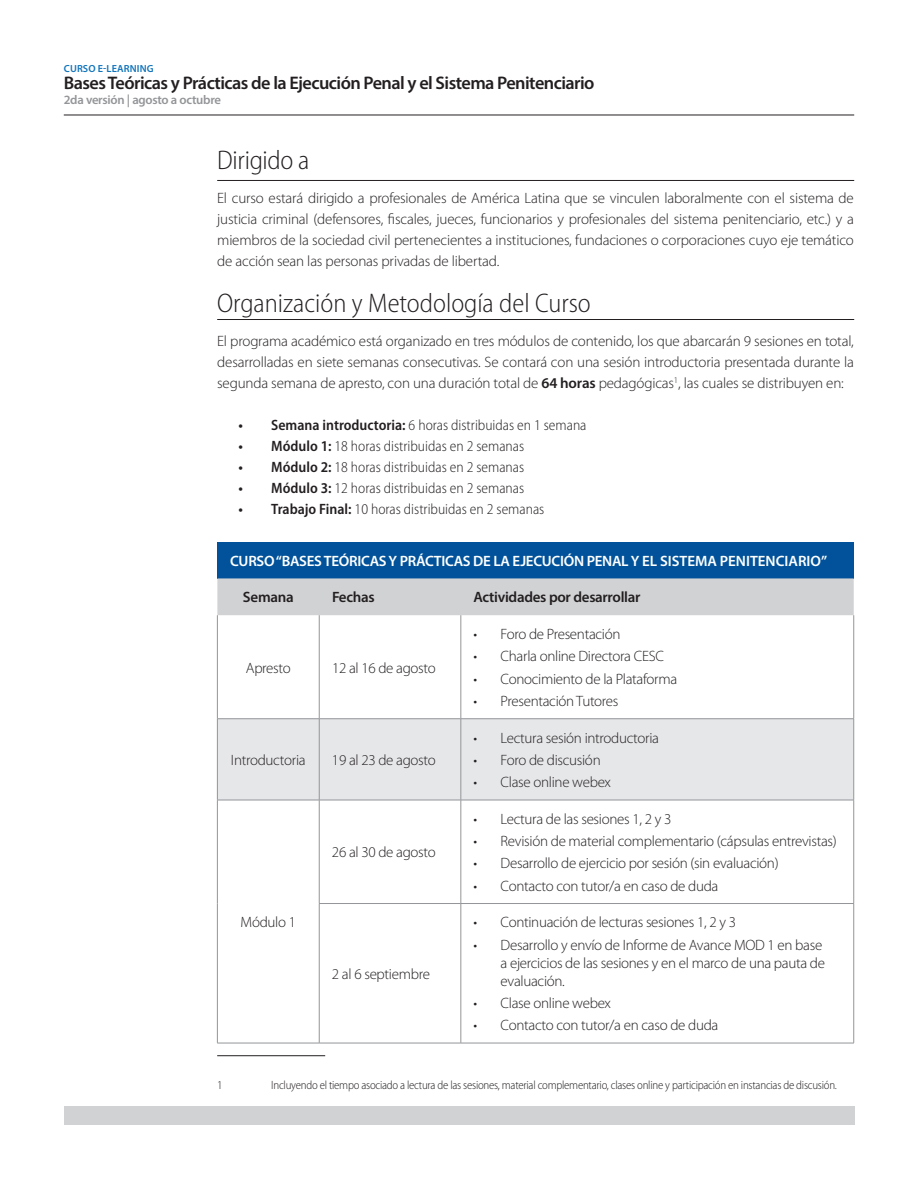
<style>
.page{position:relative;width:918px;height:1188px;background:#fff}
.page>*{position:absolute;margin:0;border:0;box-sizing:border-box;transform-origin:0 0}
.t1{font:300 semi-condensed 27px "Myriad Pro";color:#231f20}
.t2{font:600 18.3px "Myriad Pro";letter-spacing:-.03em;color:#231f20}
.t3{font:300 15px/21px "Myriad Pro";letter-spacing:-.02em;color:#231f20;text-align:justify}
.t4{font:300 semi-condensed 15px "Myriad Pro";color:#231f20}
.t5{font:600 15px "Myriad Pro";letter-spacing:-.02em;color:#fff}
.t6{font:600 15px "Myriad Pro";letter-spacing:-.02em;color:#231f20}
.t7{font:600 12.75px "Myriad Pro";letter-spacing:-.02em;color:#939598}
.t8{font:300 semi-condensed 12px "Myriad Pro";letter-spacing:-.02em;color:#231f20}
.t9{font:600 10.35px "Myriad Pro";letter-spacing:.01em;color:#1074bc}
.s1{font-weight:600}
</style>
<div class="page">
<div style="left:217px;top:542px;width:637px;height:36px;background:#01529a"></div>
<div style="left:217px;top:578px;width:637px;height:37px;background:#d1d2d4"></div>
<div style="left:218px;top:719px;width:635px;height:81px;background:#e6e7e9"></div>
<hr style="left:217px;top:615px;width:1px;height:104px;background:#939598">
<hr style="left:319px;top:615px;width:1px;height:104px;background:#939598">
<hr style="left:461px;top:615px;width:1px;height:104px;background:#939598">
<hr style="left:853px;top:615px;width:1px;height:104px;background:#939598">
<hr style="left:217px;top:718px;width:102px;height:1px;background:#939598">
<hr style="left:217px;top:719px;width:1px;height:81px;background:#939598">
<hr style="left:319px;top:718px;width:142px;height:1px;background:#939598">
<hr style="left:319px;top:719px;width:1px;height:81px;background:#939598">
<hr style="left:461px;top:718px;width:393px;height:1px;background:#939598">
<hr style="left:461px;top:719px;width:1px;height:81px;background:#939598">
<hr style="left:853px;top:719px;width:1px;height:81px;background:#939598">
<hr style="left:217px;top:800px;width:102px;height:1px;background:#939598">
<hr style="left:217px;top:800px;width:1px;height:104px;background:#939598">
<hr style="left:319px;top:800px;width:142px;height:1px;background:#939598">
<hr style="left:319px;top:800px;width:1px;height:103px;background:#939598">
<hr style="left:461px;top:800px;width:393px;height:1px;background:#939598">
<hr style="left:461px;top:800px;width:1px;height:103px;background:#939598">
<hr style="left:853px;top:800px;width:1px;height:103px;background:#939598">
<hr style="left:217px;top:904px;width:1px;height:139px;background:#939598">
<hr style="left:319px;top:903px;width:142px;height:1px;background:#939598">
<hr style="left:319px;top:904px;width:1px;height:139px;background:#939598">
<hr style="left:461px;top:903px;width:393px;height:1px;background:#939598">
<hr style="left:461px;top:904px;width:1px;height:139px;background:#939598">
<hr style="left:853px;top:904px;width:1px;height:139px;background:#939598">
<hr style="left:217px;top:1043px;width:102px;height:1px;background:#939598">
<hr style="left:319px;top:1043px;width:142px;height:1px;background:#939598">
<hr style="left:461px;top:1043px;width:393px;height:1px;background:#939598">
<hr style="left:217px;top:1055px;width:108px;height:1px;background:#231f20">
<hr style="left:217px;top:180px;width:637px;height:1px;background:#231f20">
<hr style="left:217px;top:319px;width:637px;height:1px;background:#231f20">
<hr style="left:64px;top:115px;width:790px;height:1px;background:#231f20">
<div style="left:64px;top:1106px;width:790px;height:18px;background:#d1d2d4"></div>
<p class="t9" style="left:64px;top:61px;width:91px">CURSO E-LEARNING</p>
<p class="t2" style="left:64px;top:71px;width:532px">Bases Teóricas y Prácticas de la Ejecución Penal y el Sistema Penitenciario</p>
<p class="t7" style="left:64px;top:92px;width:159px">2da versión | agosto a octubre</p>
<h1 class="t1" style="left:217px;top:144px;width:94px">Dirigido a</h1>
<p class="t3" style="left:217px;top:187px;width:638px">El curso estará dirigido a profesionales de América Latina que se vinculen laboralmente con el sistema de justicia criminal (defensores, fiscales, jueces, funcionarios y profesionales del sistema penitenciario, etc.) y a miembros de la sociedad civil pertenecientes a instituciones, fundaciones o corporaciones cuyo eje temático de acción sean las personas privadas de libertad.</p>
<h1 class="t1" style="left:217px;top:287px;width:375px">Organización y Metodología del Curso</h1>
<p class="t3" style="left:217px;top:331px;width:638px">El programa académico está organizado en tres módulos de contenido, los que abarcarán 9 sesiones en total, desarrolladas en siete semanas consecutivas. Se contará con una sesión introductoria presentada durante la segunda semana de apresto, con una duración total de <span class="s1">64 horas</span> pedagógicas<sup>1</sup>, las cuales se distribuyen en:</p>
<p class="t4" style="left:238px;top:416px;width:350px"><span class="s1">• Semana introductoria:</span> 6 horas distribuidas en 1 semana</p>
<p class="t4" style="left:238px;top:437px;width:287px"><span class="s1">• Módulo 1:</span> 18 horas distribuidas en 2 semanas</p>
<p class="t4" style="left:238px;top:458px;width:287px"><span class="s1">• Módulo 2:</span> 18 horas distribuidas en 2 semanas</p>
<p class="t4" style="left:238px;top:479px;width:287px"><span class="s1">• Módulo 3:</span> 12 horas distribuidas en 2 semanas</p>
<p class="t4" style="left:238px;top:500px;width:307px"><span class="s1">• Trabajo Final:</span> 10 horas distribuidas en 2 semanas</p>
<p class="t5" style="left:230px;top:551px;width:599px">CURSO “BASES TEÓRICAS Y PRÁCTICAS DE LA EJECUCIÓN PENAL Y EL SISTEMA PENITENCIARIO”</p>
<p class="t6" style="left:243px;top:588px;width:52px">Semana</p>
<p class="t6" style="left:332px;top:588px;width:44px">Fechas</p>
<p class="t6" style="left:474px;top:588px;width:168px">Actividades por desarrollar</p>
<p class="t3" style="left:246px;top:657px;width:46px">Apresto</p>
<p class="t3" style="left:332px;top:657px;width:105px">12 al 16 de agosto</p>
<p class="t3" style="left:231px;top:749px;width:76px">Introductoria</p>
<p class="t3" style="left:332px;top:749px;width:105px">19 al 23 de agosto</p>
<p class="t3" style="left:241px;top:911px;width:57px">Módulo 1</p>
<p class="t3" style="left:332px;top:842px;width:105px">26 al 30 de agosto</p>
<p class="t3" style="left:332px;top:963px;width:99px">2 al 6 septiembre</p>
<p class="t3" style="left:474px;top:624px;width:148px">• Foro de Presentación</p>
<p class="t3" style="left:474px;top:646px;width:192px">• Charla online Directora CESC</p>
<p class="t3" style="left:474px;top:668px;width:205px">• Conocimiento de la Plataforma</p>
<p class="t3" style="left:474px;top:690px;width:146px">• Presentación Tutores</p>
<p class="t3" style="left:474px;top:727px;width:187px">• Lectura sesión introductoria</p>
<p class="t3" style="left:474px;top:749px;width:129px">• Foro de discusión</p>
<p class="t3" style="left:474px;top:772px;width:139px">• Clase online webex</p>
<p class="t3" style="left:474px;top:808px;width:199px">• Lectura de las sesiones 1, 2 y 3</p>
<p class="t3" style="left:474px;top:831px;width:365px">• Revisión de material complementario (cápsulas entrevistas)</p>
<p class="t3" style="left:474px;top:853px;width:307px">• Desarrollo de ejercicio por sesión (sin evaluación)</p>
<p class="t3" style="left:474px;top:875px;width:246px">• Contacto con tutor/a en caso de duda</p>
<p class="t3" style="left:474px;top:912px;width:264px">• Continuación de lecturas sesiones 1, 2 y 3</p>
<p class="t3" style="left:501px;top:936px;width:326px;line-height:18px;text-align:left;text-indent:-27px">• Desarrollo y envío de Informe de Avance MOD 1 en base a ejercicios de las sesiones y en el marco de una pauta de evaluación.</p>
<p class="t3" style="left:474px;top:992px;width:139px">• Clase online webex</p>
<p class="t3" style="left:474px;top:1015px;width:246px">• Contacto con tutor/a en caso de duda</p>
<p class="t8" style="left:217px;top:1078px;width:7px">1</p>
<p class="t8" style="left:271px;top:1078px;width:567px">Incluyendo el tiempo asociado a lectura de las sesiones, material complementario, clases online y participación en instancias de discusión.</p>
</div>
